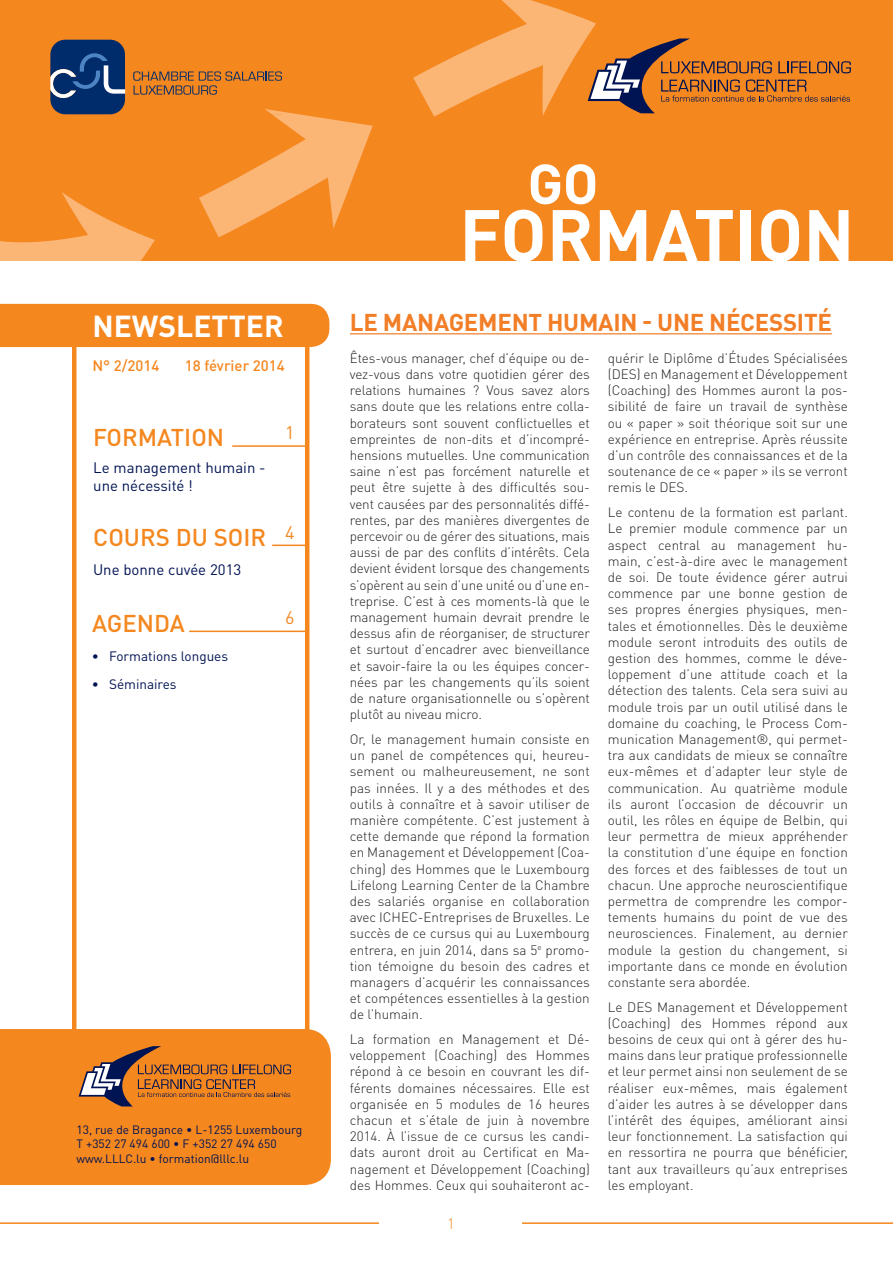
<style>
.page{position:relative;width:893px;height:1263px;background:#fff}
.page>*{position:absolute;margin:0;border:0;box-sizing:border-box;transform-origin:0 0}
.t1{font:700 72px "DIN Pro";color:#fff}
.t2{font:700 55.5px "DIN Pro";color:#fff}
.t3{font:700 30px "DIN Pro";color:#fff}
.titre{font:700 24px "DIN Pro";letter-spacing:-.01em;color:#f27e27}
.t4{font:500 24px "DIN Pro";color:#f5871f}
.t5{font:18px "DIN Pro";color:#f5871f}
.t6{font:15px/18px "DIN Pro";color:#001352}
.t7{font:500 15px "DIN Pro";color:#f5871f}
.t8{font:300 15px "DIN Pro";color:#f5871f}
.texte_courant{font:300 13.5px/16.2px "DIN Pro";color:#231f20;text-align:justify}
.t9{font:13.5px "DIN Pro";color:#001352}
.t10{font:12px "DIN Pro";color:#001352}
</style>
<div class="page">
<div style="left:0;top:0;width:892px;height:260px;background:#f5871f"></div>
<svg style="left:413px;top:0;width:438px;height:117px"></svg>
<svg style="left:199px;top:112px;width:174px;height:125px"></svg>
<img style="left:264px;top:109px;width:18px;height:5px">
<svg style="left:0;top:192px;width:155px;height:68px"></svg>
<svg style="left:133px;top:71px;width:149px;height:24px"></svg>
<svg style="left:50px;top:40px;width:75px;height:74px"></svg>
<svg style="left:70px;top:347px;width:241px;height:682px"></svg>
<hr style="left:272px;top:545px;width:36px;height:1px;background:#f5871f">
<hr style="left:189px;top:631px;width:117px;height:1px;background:#f5871f">
<hr style="left:350px;top:333px;width:482px;height:1px;background:#f27e27">
<div style="left:0;top:304px;width:329px;height:43px;background:#f5871f"></div>
<hr style="left:232px;top:445px;width:74px;height:2px;background:#f5871f">
<div style="left:0;top:1029px;width:331px;height:156px;background:#f5871f"></div>
<svg style="left:79px;top:1046px;width:212px;height:60px"></svg>
<hr style="left:0;top:1222px;width:893px;height:2px;background:#f5871f">
<div style="left:380px;top:1217px;width:142px;height:46px;background:#fff"></div>
<p class="t3" style="left:92px;top:305px;width:193px">NEWSLETTER</p>
<p class="t7" style="left:92px;top:355px;width:69px">N° 2/2014</p>
<p class="t7" style="left:185px;top:355px;width:102px">18 février 2014</p>
<p class="t4" style="left:93px;top:421px;width:133px">FORMATION</p>
<p class="t6" style="left:93px;top:457px;width:174px">Le management humain - une nécessité !</p>
<p class="t4" style="left:93px;top:521px;width:174px">COURS DU SOIR</p>
<p class="t6" style="left:93px;top:560px;width:150px">Une bonne cuvée 2013</p>
<p class="t4" style="left:92px;top:606px;width:94px">AGENDA</p>
<p class="t9" style="left:92px;top:647px;width:138px">• Formations longues</p>
<p class="t9" style="left:92px;top:675px;width:86px">• Séminaires</p>
<p class="t5" style="left:285px;top:420px;width:11px">1</p>
<p class="t5" style="left:285px;top:520px;width:11px">4</p>
<p class="t5" style="left:285px;top:605px;width:11px">6</p>
<p class="t10" style="left:76px;top:1121px;width:227px">13, rue de Bragance • L-1255 Luxembourg</p>
<p class="t10" style="left:76px;top:1136px;width:202px">T +352 27 494 600 • F +352 27 494 650</p>
<p class="t10" style="left:76px;top:1150px;width:174px">www.LLLC.lu • formation@lllc.lu</p>
<p class="t2" style="left:527px;top:146px;width:73px">GO</p>
<p class="t1" style="left:459px;top:186px;width:397px">FORMATION</p>
<p class="titre" style="left:350px;top:306px;width:484px">LE MANAGEMENT HUMAIN - UNE NÉCESSITÉ</p>
<p class="texte_courant" style="left:350px;top:349px;width:242px">Êtes-vous manager, chef d’équipe ou de&shy;vez-vous dans votre quotidien gérer des relations humaines ? Vous savez alors sans doute que les relations entre colla&shy;borateurs sont souvent conflictuelles et empreintes de non-dits et d’incompré&shy;hensions mutuelles. Une communication saine n’est pas forcément naturelle et peut être sujette à des difficultés sou&shy;vent causées par des personnalités diffé&shy;rentes, par des manières divergentes de percevoir ou de gérer des situations, mais aussi de par des conflits d’intérêts. Cela devient évident lorsque des changements s’opèrent au sein d’une unité ou d’une en&shy;treprise. C’est à ces moments-là que le management humain devrait prendre le dessus afin de réorganiser, de structurer et surtout d’encadrer avec bienveillance et savoir-faire la ou les équipes concer&shy;nées par les changements qu’ils soient de nature organisationnelle ou s’opèrent plutôt au niveau micro.</p>
<p class="texte_courant" style="left:350px;top:730px;width:242px">Or, le management humain consiste en un panel de compétences qui, heureu&shy;sement ou malheureusement, ne sont pas innées. Il y a des méthodes et des outils à connaître et à savoir utiliser de manière compétente. C’est justement à cette demande que répond la formation en Management et Développement (Coa&shy;ching) des Hommes que le Luxembourg Lifelong Learning Center de la Chambre des salariés organise en collaboration avec ICHEC-Entreprises de Bruxelles. Le succès de ce cursus qui au Luxembourg entrera, en juin 2014, dans sa 5<sup>e</sup> promo&shy;tion témoigne du besoin des cadres et managers d’acquérir les connaissances et compétences essentielles à la gestion de l’humain.</p>
<p class="texte_courant" style="left:350px;top:1030px;width:242px">La formation en Management et Dé&shy;veloppement (Coaching) des Hommes répond à ce besoin en couvrant les dif&shy;férents domaines nécessaires. Elle est organisée en 5 modules de 16 heures chacun et s’étale de juin à novembre 2014. À l’issue de ce cursus les candi&shy;dats auront droit au Certificat en Ma&shy;nagement et Développement (Coaching) des Hommes. Ceux qui souhaiteront ac-</p>
<p class="texte_courant" style="left:608px;top:349px;width:242px">quérir le Diplôme d’Études Spécialisées (DES) en Management et Développement (Coaching) des Hommes auront la pos&shy;sibilité de faire un travail de synthèse ou « paper » soit théorique soit sur une expérience en entreprise. Après réussite d’un contrôle des connaissances et de la soutenance de ce « paper » ils se verront remis le DES.</p>
<p class="texte_courant" style="left:608px;top:504px;width:242px">Le contenu de la formation est parlant.<br>Le premier module commence par un aspect central au management hu&shy;main, c’est-à-dire avec le management de soi. De toute évidence gérer autrui commence par une bonne gestion de ses propres énergies physiques, men&shy;tales et émotionnelles. Dès le deuxième module seront introduits des outils de gestion des hommes, comme le déve&shy;loppement d’une attitude coach et la détection des talents. Cela sera suivi au module trois par un outil utilisé dans le domaine du coaching, le Process Com&shy;munication Management®, qui permet&shy;tra aux candidats de mieux se connaître eux-mêmes et d’adapter leur style de communication. Au quatrième module ils auront l’occasion de découvrir un outil, les rôles en équipe de Belbin, qui leur permettra de mieux appréhender la constitution d’une équipe en fonction des forces et des faiblesses de tout un chacun. Une approche neuroscientifique permettra de comprendre les compor&shy;tements humains du point de vue des neurosciences. Finalement, au dernier module la gestion du changement, si importante dans ce monde en évolution constante sera abordée.</p>
<p class="texte_courant" style="left:608px;top:998px;width:242px">Le DES Management et Développement (Coaching) des Hommes répond aux besoins de ceux qui ont à gérer des hu&shy;mains dans leur pratique professionnelle et leur permet ainsi non seulement de se réaliser eux-mêmes, mais également d’aider les autres à se développer dans l’intérêt des équipes, améliorant ainsi leur fonctionnement. La satisfaction qui en ressortira ne pourra que bénéficier, tant aux travailleurs qu’aux entreprises les employant.</p>
<p class="t8" style="left:447px;top:1213px;width:9px">1</p>
</div>
